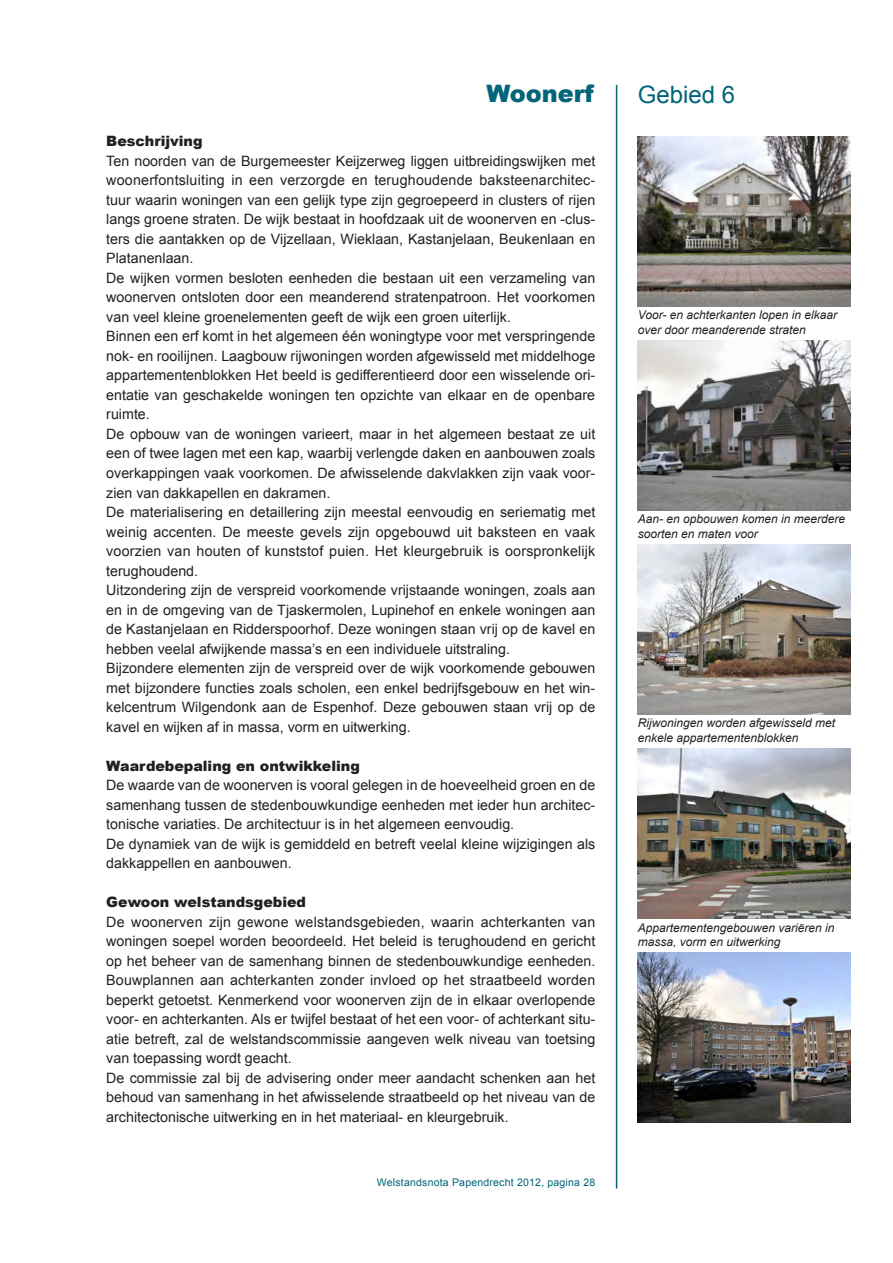
<style>
.page{position:relative;width:893px;height:1263px;background:#fff}
.page>*{position:absolute;margin:0;border:0;box-sizing:border-box;transform-origin:0 0}
.t1{font:900 24px "Arial";color:#016479}
.t2{font:24px "Arial";color:#016479}
.platte_tekst{font:14.25px/19.5px "Arial";color:#231f20;text-align:justify}
.tussenkop_zwart{font:900 14.25px "Arial";color:#231f20}
.t3{font:italic 12px/14.4px "Arial";color:#231f20}
.t4{font:10.5px "Arial";letter-spacing:.02em;color:#016479}
</style>
<div class="page">
<hr style="left:616px;top:85px;width:1px;height:1103px;background:#016479">
<img style="left:638px;top:544px;width:212px;height:170px">
<img style="left:638px;top:748px;width:212px;height:170px">
<img style="left:638px;top:952px;width:212px;height:171px">
<img style="left:638px;top:136px;width:212px;height:170px">
<img style="left:638px;top:340px;width:212px;height:170px">
<p class="t1" style="left:486px;top:76px;width:109px">Woonerf</p>
<p class="t2" style="left:638px;top:78px;width:99px">Gebied 6</p>
<p class="tussenkop_zwart" style="left:106px;top:131px;width:98px">Beschrijving</p>
<p class="platte_tekst" style="left:106px;top:151px;width:490px">Ten noorden van de Burgemeester Keijzerweg liggen uitbreidingswijken met woonerfontsluiting in een verzorgde en terughoudende baksteenarchitec&shy;tuur waarin woningen van een gelijk type zijn gegroepeerd in clusters of rijen langs groene straten. De wijk bestaat in hoofdzaak uit de woonerven en -clus&shy;ters die aantakken op de Vijzellaan, Wieklaan, Kastanjelaan, Beukenlaan en Platanenlaan.</p>
<p class="platte_tekst" style="left:106px;top:268px;width:491px">De wijken vormen besloten eenheden die bestaan uit een verzameling van woonerven ontsloten door een meanderend stratenpatroon. Het voorkomen van veel kleine groenelementen geeft de wijk een groen uiterlijk.</p>
<p class="platte_tekst" style="left:106px;top:327px;width:490px">Binnen een erf komt in het algemeen één woningtype voor met verspringende nok- en rooilijnen. Laagbouw rijwoningen worden afgewisseld met middelhoge appartementenblokken Het beeld is gedifferentieerd door een wisselende ori&shy;ëntatie van geschakelde woningen ten opzichte van elkaar en de openbare ruimte.</p>
<p class="platte_tekst" style="left:106px;top:424px;width:490px">De opbouw van de woningen varieert, maar in het algemeen bestaat ze uit een of twee lagen met een kap, waarbij verlengde daken en aanbouwen zoals overkappingen vaak voorkomen. De afwisselende dakvlakken zijn vaak voor&shy;zien van dakkapellen en dakramen.</p>
<p class="platte_tekst" style="left:106px;top:502px;width:491px">De materialisering en detaillering zijn meestal eenvoudig en seriematig met weinig accenten. De meeste gevels zijn opgebouwd uit baksteen en vaak voorzien van houten of kunststof puien. Het kleurgebruik is oorspronkelijk terughoudend.</p>
<p class="platte_tekst" style="left:106px;top:580px;width:491px">Uitzondering zijn de verspreid voorkomende vrijstaande woningen, zoals aan en in de omgeving van de Tjaskermolen, Lupinehof en enkele woningen aan de Kastanjelaan en Ridderspoorhof. Deze woningen staan vrij op de kavel en hebben veelal afwijkende massa’s en een individuele uitstraling.</p>
<p class="platte_tekst" style="left:106px;top:658px;width:490px">Bijzondere elementen zijn de verspreid over de wijk voorkomende gebouwen met bijzondere functies zoals scholen, een enkel bedrijfsgebouw en het win&shy;kelcentrum Wilgendonk aan de Espenhof. Deze gebouwen staan vrij op de kavel en wijken af in massa, vorm en uitwerking.</p>
<p class="tussenkop_zwart" style="left:106px;top:755px;width:255px">Waardebepaling en ontwikkeling</p>
<p class="platte_tekst" style="left:106px;top:775px;width:490px">De waarde van de woonerven is vooral gelegen in de hoeveelheid groen en de samenhang tussen de stedenbouwkundige eenheden met ieder hun architec&shy;tonische variaties. De architectuur is in het algemeen eenvoudig.</p>
<p class="platte_tekst" style="left:106px;top:834px;width:490px">De dynamiek van de wijk is gemiddeld en betreft veelal kleine wijzigingen als dakkappellen en aanbouwen.</p>
<p class="tussenkop_zwart" style="left:106px;top:892px;width:201px">Gewoon welstandsgebied</p>
<p class="platte_tekst" style="left:106px;top:912px;width:490px">De woonerven zijn gewone welstandsgebieden, waarin achterkanten van woningen soepel worden beoordeeld. Het beleid is terughoudend en gericht op het beheer van de samenhang binnen de stedenbouwkundige eenheden.<br>Bouwplannen aan achterkanten zonder invloed op het straatbeeld worden beperkt getoetst. Kenmerkend voor woonerven zijn de in elkaar overlopende voor- en achterkanten. Als er twijfel bestaat of het een voor- of achterkant situ&shy;atie betreft, zal de welstandscommissie aangeven welk niveau van toetsing van toepassing wordt geacht.</p>
<p class="platte_tekst" style="left:106px;top:1068px;width:490px">De commissie zal bij de advisering onder meer aandacht schenken aan het behoud van samenhang in het afwisselende straatbeeld op het niveau van de architectonische uitwerking en in het materiaal- en kleurgebruik.</p>
<p class="t4" style="left:377px;top:1175px;width:220px">Welstandsnota Papendrecht 2012, pagina 28</p>
<p class="t3" style="left:638px;top:308px;width:201px">Voor- en achterkanten lopen in elkaar over door meanderende straten</p>
<p class="t3" style="left:638px;top:512px;width:209px">Aan- en opbouwen komen in meerdere soorten en maten voor</p>
<p class="t3" style="left:638px;top:716px;width:199px">Rijwoningen worden afgewisseld met enkele appartementenblokken</p>
<p class="t3" style="left:638px;top:920px;width:198px">Appartementengebouwen variëren in massa, vorm en uitwerking</p>
</div>
